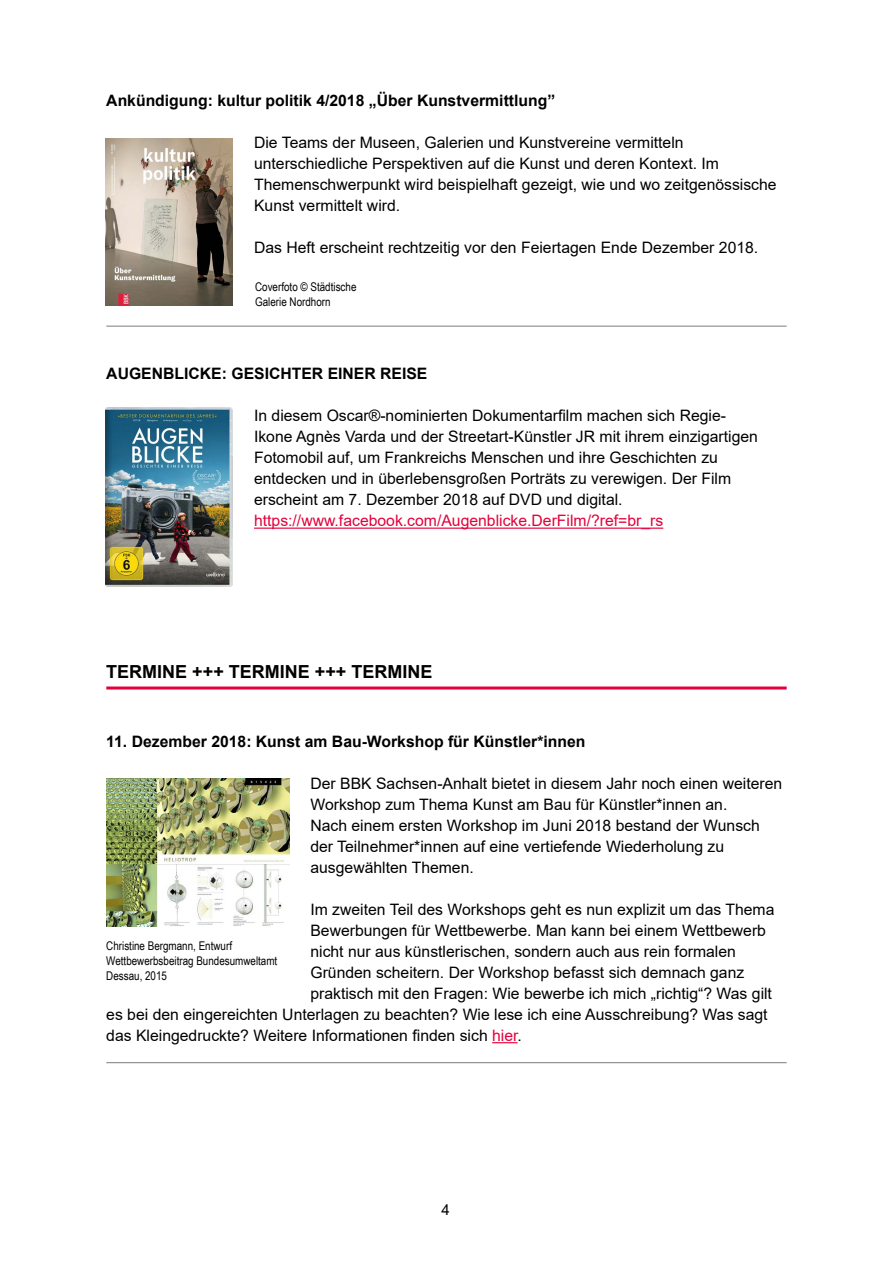
<style>
.page{position:relative;width:893px;height:1263px;background:#fff}
.page>*{position:absolute;margin:0;border:0;box-sizing:border-box;transform-origin:0 0}
.t1{font:700 18px "Arial";color:#000}
.t2{font:15.75px/21px "Arial";color:#000}
.t3{font:700 15.75px "Arial";color:#000}
.t4{font:15.75px "Arial";color:#e4003b}
.t5{font:15px "Arial";color:#000}
.t6{font:12px/15px "Arial Narrow";color:#000}
.s1{color:#e4003b}
</style>
<div class="page">
<hr style="left:106px;top:326px;width:681px;height:1px;background:#7c7b7b">
<hr style="left:254px;top:528px;width:409px;height:1px;background:#e4003b">
<hr style="left:106px;top:686px;width:681px;height:3px;background:#e4003b">
<hr style="left:106px;top:1062px;width:681px;height:1px;background:#7c7b7b">
<svg style="left:492px;top:1042px;width:25px;height:1px"></svg>
<img style="left:105px;top:139px;width:128px;height:167px">
<img style="left:105px;top:407px;width:128px;height:180px">
<img style="left:106px;top:778px;width:183px;height:149px">
<p class="t3" style="left:106px;top:90px;width:450px">Ankündigung: kultur politik 4/2018 „Über Kunstvermittlung”</p>
<p class="t2" style="left:254px;top:132px;width:524px">Die Teams der Museen, Galerien und Kunstvereine vermitteln unterschiedliche Perspektiven auf die Kunst und deren Kontext. Im Themenschwerpunkt wird beispielhaft gezeigt, wie und wo zeitgenössische Kunst vermittelt wird.</p>
<p class="t2" style="left:254px;top:237px;width:506px">Das Heft erscheint rechtzeitig vor den Feiertagen Ende Dezember 2018.</p>
<p class="t6" style="left:255px;top:279px;width:103px">Coverfoto © Städtische<br>Galerie Nordhorn</p>
<p class="t3" style="left:106px;top:363px;width:323px">AUGENBLICKE: GESICHTER EINER REISE</p>
<p class="t2" style="left:254px;top:405px;width:505px">In diesem Oscar®-nominierten Dokumentarfilm machen sich Regie-Ikone Agnès Varda und der Streetart-Künstler JR mit ihrem einzigartigen Fotomobil auf, um Frankreichs Menschen und ihre Geschichten zu entdecken und in überlebensgroßen Porträts zu verewigen. Der Film erscheint am 7. Dezember 2018 auf DVD und digital.</p>
<p class="t4" style="left:254px;top:510px;width:411px">https://www.facebook.com/Augenblicke.DerFilm/?ref=br_rs</p>
<p class="t1" style="left:106px;top:659px;width:328px">TERMINE +++ TERMINE +++ TERMINE</p>
<p class="t3" style="left:106px;top:730px;width:481px">11. Dezember 2018: Kunst am Bau-Workshop für Künstler*innen</p>
<p class="t2" style="left:310px;top:773px;width:473px">Der BBK Sachsen-Anhalt bietet in diesem Jahr noch einen weiteren Workshop zum Thema Kunst am Bau für Künstler*innen an.<br>Nach einem ersten Workshop im Juni 2018 bestand der Wunsch der Teilnehmer*innen auf eine vertiefende Wiederholung zu ausgewählten Themen.</p>
<p class="t2" style="left:310px;top:899px;width:465px">Im zweiten Teil des Workshops geht es nun explizit um das Thema</p>
<p class="t2" style="left:310px;top:920px;width:457px">Bewerbungen für Wettbewerbe. Man kann bei einem Wettbewerb</p>
<p class="t2" style="left:310px;top:941px;width:427px">nicht nur aus künstlerischen, sondern auch aus rein formalen</p>
<p class="t2" style="left:310px;top:962px;width:435px">Gründen scheitern. Der Workshop befasst sich demnach ganz</p>
<p class="t2" style="left:310px;top:983px;width:463px">praktisch mit den Fragen: Wie bewerbe ich mich „richtig“? Was gilt</p>
<p class="t2" style="left:106px;top:1004px;width:663px">es bei den eingereichten Unterlagen zu beachten? Wie lese ich eine Ausschreibung? Was sagt</p>
<p class="t2" style="left:106px;top:1025px;width:417px">das Kleingedruckte? Weitere Informationen finden sich <span class="s1">hier</span>.</p>
<p class="t6" style="left:106px;top:938px;width:173px">Christine Bergmann, Entwurf<br>Wettbewerbsbeitrag Bundesumweltamt<br>Dessau, 2015</p>
<p class="t5" style="left:442px;top:1200px;width:10px">4</p>
</div>
